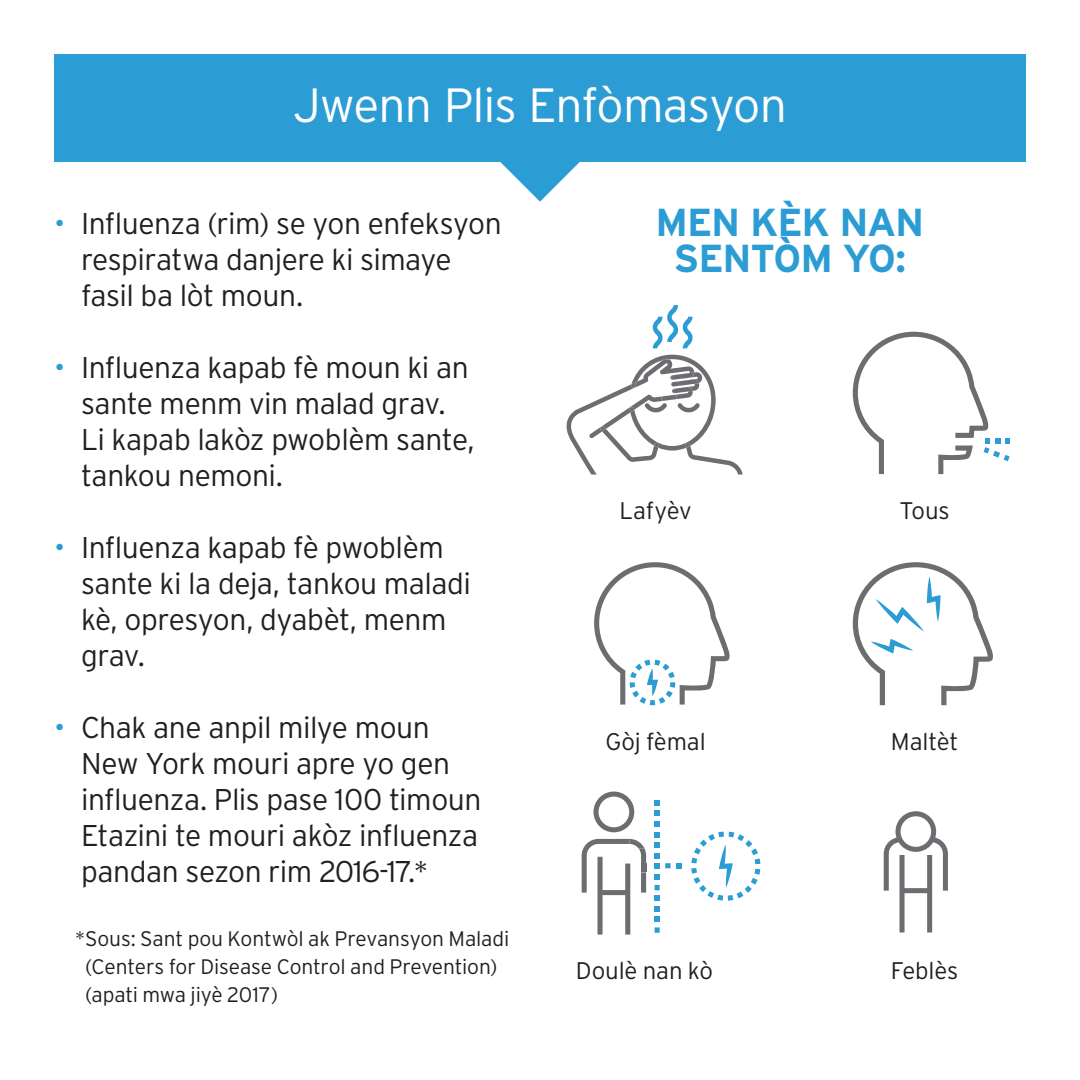
<style>
.page{position:relative;width:1080px;height:1080px;background:#fff}
.page>*{position:absolute;margin:0;border:0;box-sizing:border-box;transform-origin:0 0}
.t1{font:300 48px "Interstate";letter-spacing:-.02em;color:#fff}
.t2{font:700 39px/36px "Interstate";letter-spacing:-.03em;color:#2c9cd4;text-align:center}
.t3{font:300 30px/36px "Interstate";letter-spacing:-.015em;color:#231f20}
.t4{font:300 24px "Interstate";letter-spacing:-.005em;color:#231f20}
.t5{font:300 21px/28.2px "Interstate";letter-spacing:-.005em;color:#231f20}
.s1{color:#2c9cd4}
</style>
<div class="page">
<svg style="left:500px;top:162px;width:80px;height:40px"></svg>
<div style="left:54px;top:54px;width:972px;height:108px;background:#2c9cd4"></div>
<svg style="left:853px;top:332px;width:157px;height:142px"></svg>
<svg style="left:594px;top:562px;width:136px;height:143px"></svg>
<svg style="left:853px;top:562px;width:140px;height:143px"></svg>
<svg style="left:884px;top:811px;width:64px;height:121px"></svg>
<svg style="left:593px;top:792px;width:41px;height:40px"></svg>
<svg style="left:655px;top:917px;width:5px;height:16px"></svg>
<svg style="left:655px;top:800px;width:5px;height:37px"></svg>
<svg style="left:655px;top:843px;width:26px;height:68px"></svg>
<svg style="left:691px;top:832px;width:69px;height:69px"></svg>
<svg style="left:582px;top:839px;width:64px;height:96px"></svg>
<div style="left:641px;top:864px;width:5px;height:8px;background:#6c6d70"></div>
<svg style="left:653px;top:305px;width:40px;height:43px"></svg>
<svg style="left:566px;top:355px;width:177px;height:120px"></svg>
<h1 class="t1" style="left:293px;top:79px;width:495px">Jwenn Plis Enfòmasyon</h1>
<p class="t3" style="left:81px;top:205px;width:422px;text-indent:-27px"><span class="s1">•</span> Influenza (rim) se yon enfeksyon respiratwa danjere ki simaye fasil ba lòt moun.</p>
<p class="t3" style="left:81px;top:349px;width:395px;text-indent:-27px"><span class="s1">•</span> Influenza kapab fè moun ki an sante menm vin malad grav.<br>Li kapab lakòz pwoblèm sante, tankou nemoni.</p>
<p class="t3" style="left:81px;top:529px;width:392px;text-indent:-27px"><span class="s1">•</span> Influenza kapab fè pwoblèm sante ki la deja, tankou maladi kè, opresyon, dyabèt, menm grav.</p>
<p class="t3" style="left:81px;top:709px;width:402px;text-indent:-27px"><span class="s1">•</span> Chak ane anpil milye moun<br>New York mouri apre yo gen influenza. Plis pase 100 timoun<br>Etazini te mouri akòz influenza pandan sezon rim 2016-17.*</p>
<p class="t5" style="left:85px;top:924px;width:426px;text-indent:-10px">*Sous: Sant pou Kontwòl ak Prevansyon Maladi (Centers for Disease Control and Prevention) (apati mwa jiyè 2017)</p>
<h2 class="t2" style="left:655px;top:204px;width:271px">MEN KÈK NAN<br>SENTÒM YO:</h2>
<p class="t4" style="left:620px;top:497px;width:74px">Lafyèv</p>
<p class="t4" style="left:605px;top:728px;width:102px">Gòj fèmal</p>
<p class="t4" style="left:899px;top:497px;width:52px">Tous</p>
<p class="t4" style="left:891px;top:728px;width:69px">Maltèt</p>
<p class="t4" style="left:576px;top:957px;width:139px">Doulè nan kò</p>
<p class="t4" style="left:891px;top:957px;width:69px">Feblès</p>
</div>
